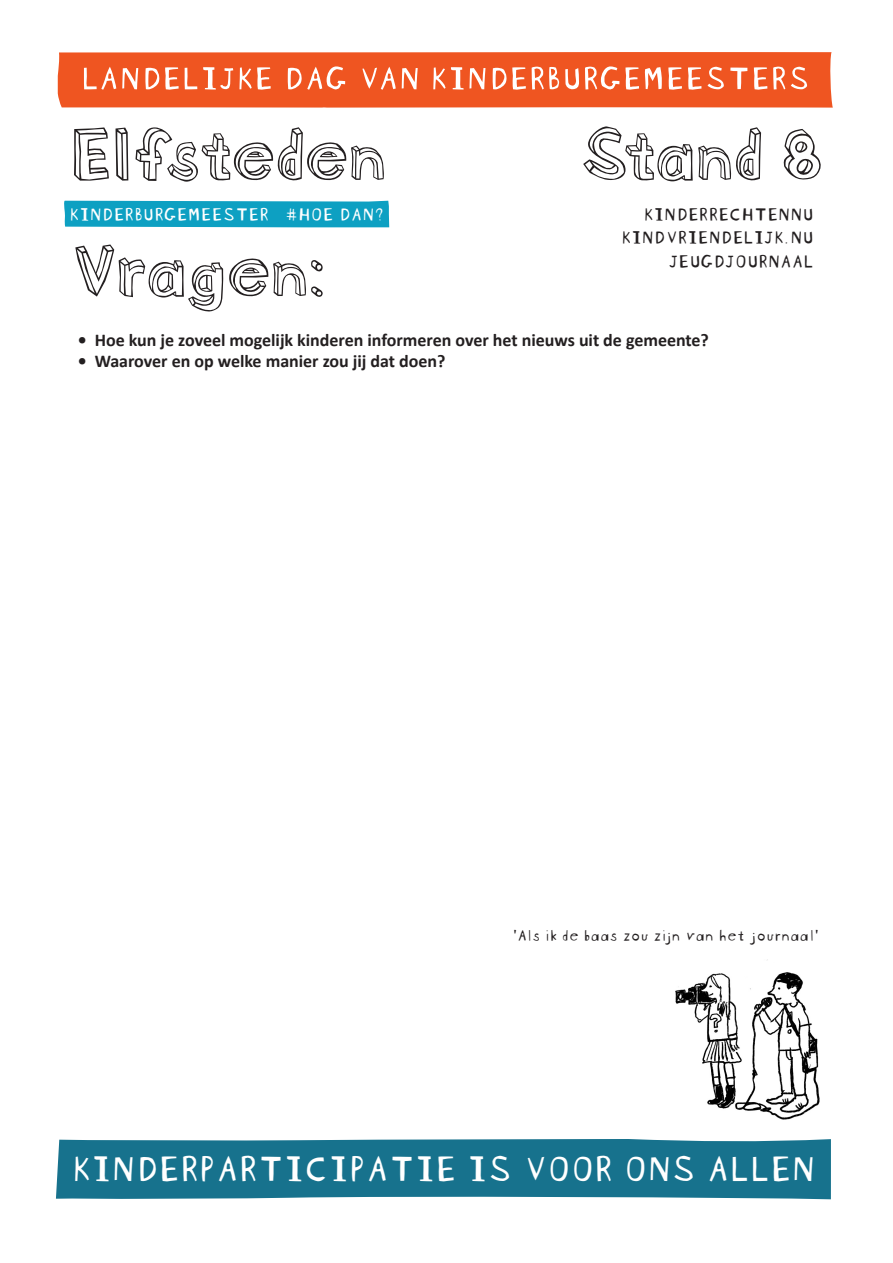
<style>
.page{position:relative;width:893px;height:1263px;background:#fff}
.page>*{position:absolute;margin:0;border:0;box-sizing:border-box;transform-origin:0 0}
.t1{font:70.5px "Blockhead OT";color:#231f20}
.t2{font:39px "Blockhead OT Unplugged";letter-spacing:-.01em;color:#fff}
.t3{font:19.5px/23.4px "Blockhead OT Unplugged";color:#231f20;text-align:right}
.t4{font:19.5px "Blockhead OT Unplugged";color:#fff}
.t5{font:700 18px "Calibri";color:#231f20}
.t6{font:16.5px "Blockhead OT Unplugged";color:#231f20}
</style>
<div class="page">
<svg style="left:58px;top:52px;width:775px;height:56px;background:#f0693b"></svg>
<div style="left:64px;top:201px;width:325px;height:26px;background:#0da0c2"></div>
<div style="left:56px;top:1139px;width:775px;height:60px;background:#17728d"></div>
<img style="left:676px;top:959px;width:143px;height:161px">
<h1 class="t1" style="left:71px;top:93px;width:317px">Elfsteden</h1>
<h1 class="t1" style="left:582px;top:93px;width:242px">Stand 8</h1>
<p class="t4" style="left:69px;top:198px;width:316px">KINDERBURGEMEESTER #HOE DAN?</p>
<h1 class="t1" style="left:71px;top:209px;width:255px">Vragen:</h1>
<p class="t3" style="left:621px;top:200px;width:194px">KINDERRECHTENNU<br>KINDVRIENDELIJK.NU<br>JEUGDJOURNAAL</p>
<p class="t5" style="left:78px;top:327px;width:633px">• Hoe kun je zoveel mogelijk kinderen informeren over het nieuws uit de gemeente?</p>
<p class="t5" style="left:78px;top:349px;width:369px">• Waarover en op welke manier zou jij dat doen?</p>
<p class="t6" style="left:512px;top:922px;width:308px">‘Als ik de baas zou zijn van het journaal’</p>
<h2 class="t2" style="left:70px;top:1136px;width:746px">KINDERPARTICIPATIE IS VOOR ONS ALLEN</h2>
</div>
